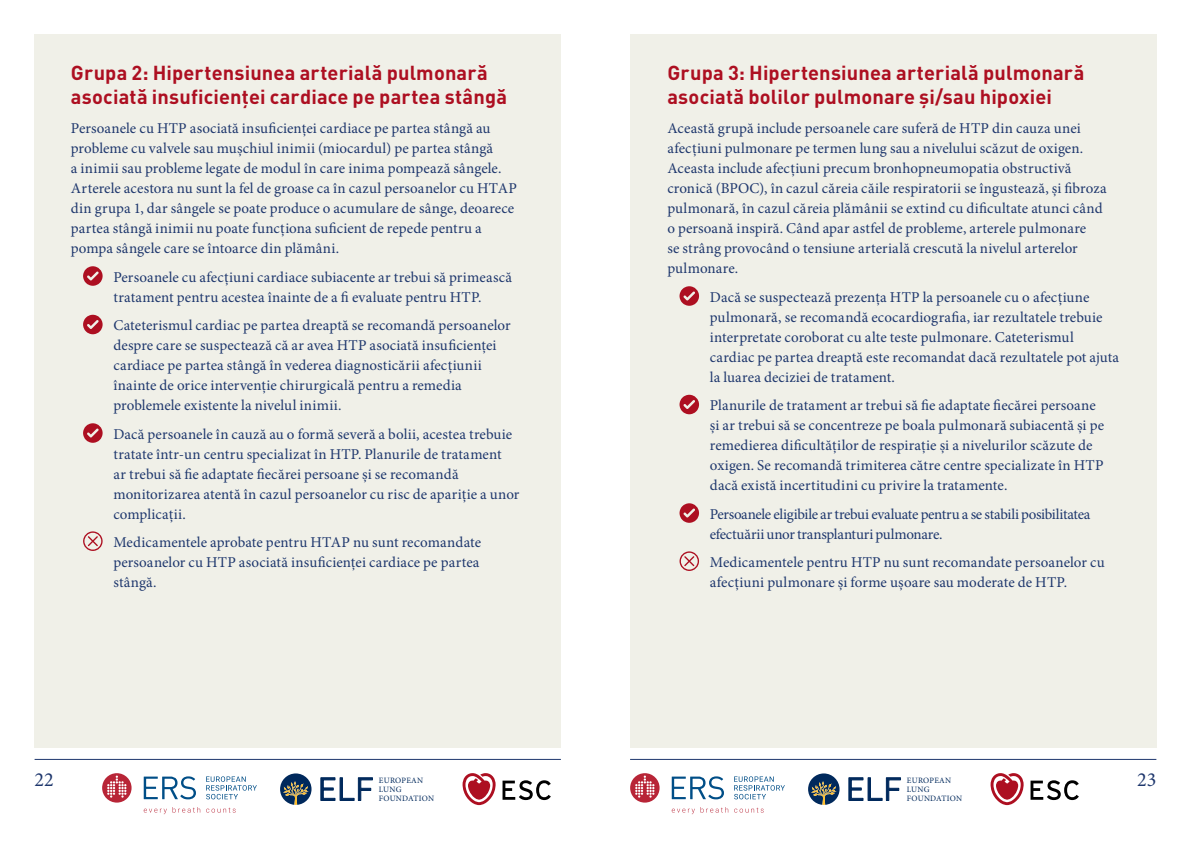
<style>
.page{position:relative;width:1191px;height:842px;background:#fff}
.page>*{position:absolute;margin:0;border:0;box-sizing:border-box;transform-origin:0 0}
.t1{font:700 20px/24px "DIN Pro";letter-spacing:.01em;color:#ad0f21}
.t2{font:20px "Minion Pro";color:#1e376d}
.Body{font:15px/20px "Minion Pro";letter-spacing:.01em;color:#1e376d}
.Body-2{font:15px/20px "Minion Pro";letter-spacing:-.02em;color:#1e376d}
.t3{font:8.2px/8.8px "Minion Pro";letter-spacing:.025em;color:#00295c}
</style>
<div class="page">
<div style="left:35px;top:35px;width:526px;height:713px;background:#f0f0e8"></div>
<div style="left:630px;top:35px;width:526px;height:713px;background:#f0f0e8"></div>
<hr style="left:35px;top:759px;width:526px;height:1px;background:#1e376d">
<hr style="left:630px;top:759px;width:526px;height:1px;background:#1e376d">
<svg style="left:990px;top:773px;width:33px;height:32px"></svg>
<svg style="left:1030px;top:780px;width:48px;height:20px"></svg>
<svg style="left:630px;top:773px;width:29px;height:30px"></svg>
<svg style="left:635px;top:775px;width:19px;height:23px"></svg>
<svg style="left:671px;top:776px;width:53px;height:23px"></svg>
<svg style="left:671px;top:807px;width:57px;height:7px"></svg>
<svg style="left:734px;top:808px;width:29px;height:5px"></svg>
<svg style="left:734px;top:776px;width:51px;height:24px"></svg>
<svg style="left:848px;top:777px;width:53px;height:24px"></svg>
<svg style="left:808px;top:773px;width:31px;height:32px"></svg>
<svg style="left:462px;top:773px;width:33px;height:32px"></svg>
<svg style="left:502px;top:780px;width:49px;height:20px"></svg>
<svg style="left:102px;top:773px;width:30px;height:30px"></svg>
<svg style="left:107px;top:775px;width:19px;height:23px"></svg>
<svg style="left:144px;top:776px;width:52px;height:23px"></svg>
<svg style="left:144px;top:807px;width:56px;height:7px"></svg>
<svg style="left:206px;top:808px;width:30px;height:5px"></svg>
<svg style="left:206px;top:776px;width:51px;height:24px"></svg>
<svg style="left:320px;top:777px;width:53px;height:24px"></svg>
<svg style="left:280px;top:773px;width:31px;height:32px"></svg>
<svg style="left:679px;top:286px;width:20px;height:20px"></svg>
<svg style="left:679px;top:395px;width:20px;height:19px"></svg>
<svg style="left:679px;top:503px;width:20px;height:20px"></svg>
<svg style="left:679px;top:551px;width:20px;height:20px"></svg>
<svg style="left:83px;top:266px;width:20px;height:20px"></svg>
<svg style="left:83px;top:315px;width:20px;height:19px"></svg>
<svg style="left:83px;top:423px;width:20px;height:20px"></svg>
<svg style="left:83px;top:531px;width:20px;height:20px"></svg>
<h2 class="t1" style="left:71px;top:59px;width:437px">Grupa 2: Hipertensiunea arterială pulmonară asociată insuficienței cardiace pe partea stângă</h2>
<p class="Body" style="left:71px;top:118px;width:447px">Persoanele cu HTP asociată insuficienței cardiace pe partea stângă au probleme cu valvele sau mușchiul inimii (miocardul) pe partea stângă<br>a inimii sau probleme legate de modul în care inima pompează sângele.<br>Arterele acestora nu sunt la fel de groase ca în cazul persoanelor cu HTAP din grupa 1, dar sângele se poate produce o acumulare de sânge, deoarece partea stângă inimii nu poate funcționa suficient de repede pentru a pompa sângele care se întoarce din plămâni.</p>
<p class="Body" style="left:113px;top:267px;width:400px">Persoanele cu afecțiuni cardiace subiacente ar trebui să primească tratament pentru acestea înainte de a fi evaluate pentru HTP.</p>
<p class="Body" style="left:113px;top:315px;width:399px">Cateterismul cardiac pe partea dreaptă se recomandă persoanelor despre care se suspectează că ar avea HTP asociată insuficienței cardiace pe partea stângă în vederea diagnosticării afecțiunii înainte de orice intervenție chirurgicală pentru a remedia problemele existente la nivelul inimii.</p>
<p class="Body" style="left:113px;top:424px;width:407px">Dacă persoanele în cauză au o formă severă a bolii, acestea trebuie tratate într-un centru specializat în HTP. Planurile de tratament<br>ar trebui să fie adaptate fiecărei persoane și se recomandă monitorizarea atentă în cazul persoanelor cu risc de apariție a unor complicații.</p>
<p class="Body" style="left:113px;top:532px;width:369px;text-align:justify">Medicamentele aprobate pentru HTAP nu sunt recomandate persoanelor cu HTP asociată insuficienței cardiace pe partea stângă.</p>
<h2 class="t1" style="left:667px;top:59px;width:418px">Grupa 3: Hipertensiunea arterială pulmonară asociată bolilor pulmonare și/sau hipoxiei</h2>
<p class="Body" style="left:667px;top:118px;width:441px">Această grupă include persoanele care suferă de HTP din cauza unei afecțiuni pulmonare pe termen lung sau a nivelului scăzut de oxigen.<br>Aceasta include afecțiuni precum bronhopneumopatia obstructivă cronică (BPOC), în cazul căreia căile respiratorii se îngustează, și fibroza pulmonară, în cazul căreia plămânii se extind cu dificultate atunci când o persoană inspiră. Când apar astfel de probleme, arterele pulmonare<br>se strâng provocând o tensiune arterială crescută la nivelul arterelor pulmonare.</p>
<p class="Body" style="left:710px;top:287px;width:411px">Dacă se suspectează prezența HTP la persoanele cu o afecțiune pulmonară, se recomandă ecocardiografia, iar rezultatele trebuie interpretate coroborat cu alte teste pulmonare. Cateterismul cardiac pe partea dreaptă este recomandat dacă rezultatele pot ajuta la luarea deciziei de tratament.</p>
<p class="Body" style="left:710px;top:395px;width:396px">Planurile de tratament ar trebui să fie adaptate fiecărei persoane și ar trebui să se concentreze pe boala pulmonară subiacentă și pe remedierea dificultăților de respirație și a nivelurilor scăzute de oxigen. Se recomandă trimiterea către centre specializate în HTP dacă există incertitudini cu privire la tratamente.</p>
<p class="Body-2" style="left:710px;top:504px;width:382px">Persoanele eligibile ar trebui evaluate pentru a se stabili posibilitatea efectuării unor transplanturi pulmonare.</p>
<p class="Body" style="left:710px;top:552px;width:396px">Medicamentele pentru HTP nu sunt recomandate persoanelor cu afecțiuni pulmonare și forme ușoare sau moderate de HTP.</p>
<h1 class="t2" style="left:35px;top:766px;width:21px">22</h1>
<p class="t3" style="left:379px;top:776px;width:46px">EUROPEAN</p>
<h1 class="t2" style="left:1137px;top:766px;width:21px">23</h1>
<p class="t3" style="left:379px;top:785px;width:57px">LUNG<br>FOUNDATION</p>
<p class="t3" style="left:907px;top:776px;width:57px">EUROPEAN<br>LUNG<br>FOUNDATION</p>
</div>
